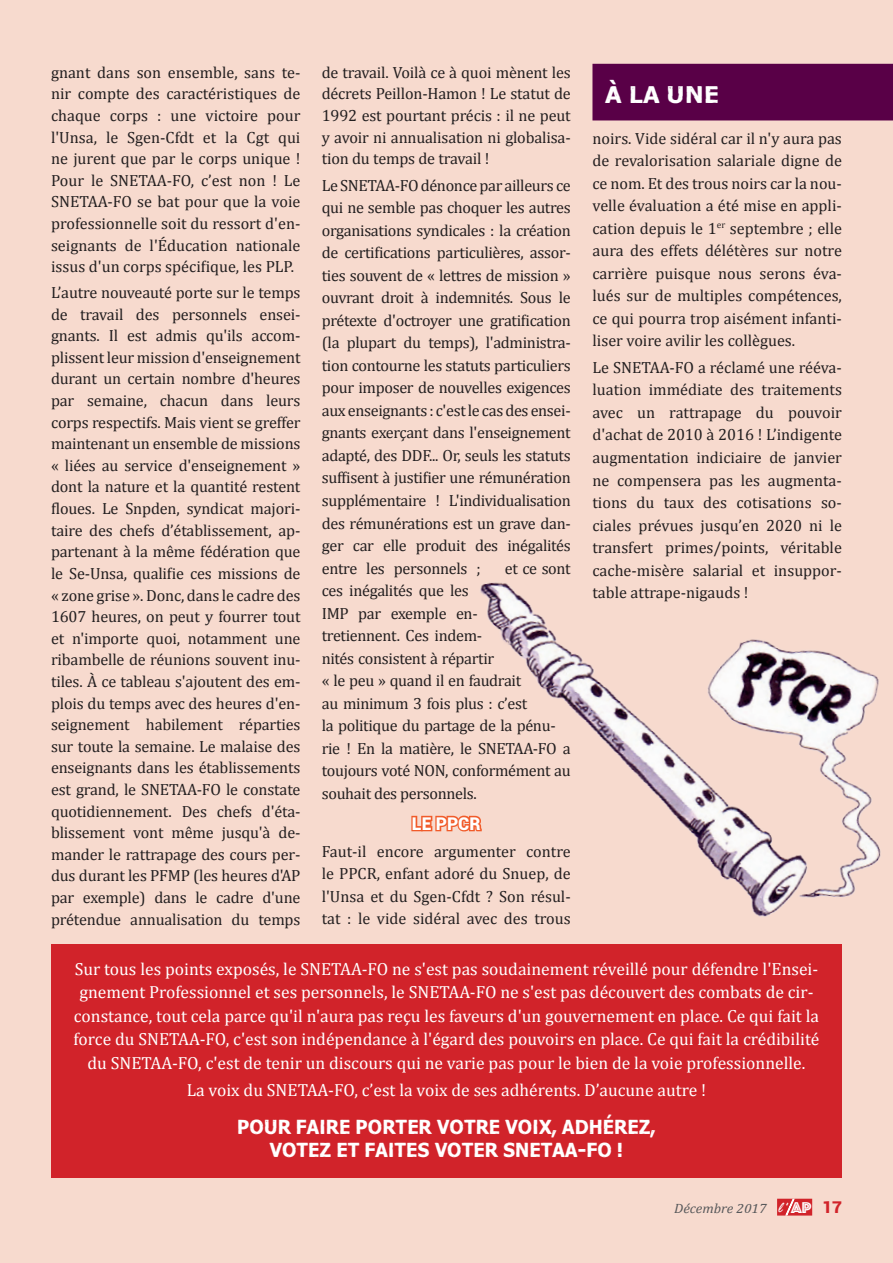
<style>
.page{position:relative;width:893px;height:1263px;background:#f7dace}
.page>*{position:absolute;margin:0;border:0;box-sizing:border-box;transform-origin:0 0}
.t1{font:24px "Dreamer";color:#fff;scale:1.1 1}
.t2{font:20.25px/23.7px "Dreamer";color:#fff;text-align:center}
.t3{font:17.55px/23.4px "Cambria";color:#fff;text-align:center}
.t4{font:900 17.55px "Roboto";color:#fff}
.t5{font:16.2px/22.5px "Cambria";letter-spacing:-.02em;color:#231f20;text-align:justify}
.t6{font:italic 13.5px "Cambria";color:#57585a;scale:1.06 1}
.s1{font-family:"Rage";font-size:16.2px;color:#fff}
.s2{font-family:"Phosphate Inline";font-style:normal;font-size:16.2px;color:#fff}
.s3{font-family:"Roboto";font-weight:900;font-style:normal;font-size:16.2px;color:#d1232a}
</style>
<div class="page">
<div style="left:592px;top:64px;width:301px;height:56px;background:#590047"></div>
<svg style="left:410px;top:813px;width:38px;height:21px"></svg>
<img style="left:448px;top:530px;width:445px;height:407px">
<div style="left:51px;top:945px;width:791px;height:233px;background:#d1232a"></div>
<div style="left:777px;top:1199px;width:35px;height:16px;background:#d1232a"></div>
<svg style="left:784px;top:1198px;width:12px;height:18px"></svg>
<p class="t5" style="left:322px;top:61px;width:251px;line-height:21.6px">de travail. Voilà ce à quoi mènent les décrets Peillon-Hamon ! Le statut de 1992 est pourtant précis : il ne peut y avoir ni annualisation ni globalisa&shy;tion du temps de travail !</p>
<p class="t5" style="left:322px;top:174px;width:251px">Le SNETAA-FO dénonce par ailleurs ce qui ne semble pas choquer les autres organisations syndicales : la création de certifications particulières, assor&shy;ties souvent de « lettres de mission » ouvrant droit à indemnités. Sous le prétexte d'octroyer une gratification (la plupart du temps), l'administra&shy;tion contourne les statuts particuliers pour imposer de nouvelles exigences aux enseignants : c'est le cas des ensei&shy;gnants exerçant dans l'enseignement adapté, des DDF... Or, seuls les statuts suffisent à justifier une rémunération supplémentaire ! L'individualisation des rémunérations est un grave dan&shy;ger car elle produit des inégalités entre les personnels ;</p>
<p class="t5" style="left:51px;top:61px;width:251px;line-height:21.6px">gnant dans son ensemble, sans te&shy;nir compte des caractéristiques de chaque corps : une victoire pour l'Unsa, le Sgen-Cfdt et la Cgt qui ne jurent que par le corps unique !<br>Pour le SNETAA-FO, c’est non ! Le SNETAA-FO se bat pour que la voie professionnelle soit du ressort d'en&shy;seignants de l'Éducation nationale issus d'un corps spécifique, les PLP.</p>
<p class="t5" style="left:51px;top:282px;width:251px;line-height:21.6px">L’autre nouveauté porte sur le temps de travail des personnels ensei&shy;gnants. Il est admis qu'ils accom&shy;plissent leur mission d'enseignement durant un certain nombre d'heures par semaine, chacun dans leurs corps respectifs. Mais vient se greffer maintenant un ensemble de missions « liées au service d'enseignement » dont la nature et la quantité restent floues. Le Snpden, syndicat majori&shy;taire des chefs d’établissement, ap&shy;partenant à la même fédération que le Se-Unsa, qualifie ces missions de « zone grise ». Donc, dans le cadre des 1607 heures, on peut y fourrer tout et n'importe quoi, notamment une ribambelle de réunions souvent inu&shy;tiles. À ce tableau s'ajoutent des em&shy;plois du temps avec des heures d'en&shy;seignement habilement réparties sur toute la semaine. Le malaise des enseignants dans les établissements est grand, le SNETAA-FO le constate quotidiennement. Des chefs d'éta&shy;blissement vont même jusqu'à de&shy;mander le rattrapage des cours per&shy;dus durant les PFMP (les heures d'AP par exemple) dans le cadre d'une prétendue annualisation du temps</p>
<h1 class="t1" style="left:605px;top:80px;width:104px">À LA UNE</h1>
<p class="t5" style="left:592px;top:127px;width:251px">noirs. Vide sidéral car il n'y aura pas de revalorisation salariale digne de ce nom. Et des trous noirs car la nou&shy;velle évaluation a été mise en appli&shy;cation depuis le 1<sup>er</sup> septembre ; elle aura des effets délétères sur notre carrière puisque nous serons éva&shy;lués sur de multiples compétences, ce qui pourra trop aisément infanti&shy;liser voire avilir les collègues.</p>
<p class="t5" style="left:592px;top:356px;width:251px">Le SNETAA-FO a réclamé une rééva&shy;luation immédiate des traitements avec un rattrapage du pouvoir d'achat de 2010 à 2016 ! L’indigente augmentation indiciaire de janvier ne compensera pas les augmenta&shy;tions du taux des cotisations so&shy;ciales prévues jusqu’en 2020 ni le transfert primes/points, véritable cache-misère salarial et insuppor&shy;table attrape-nigauds !</p>
<p class="t5" style="left:505px;top:557px;width:67px">et ce sont</p>
<p class="t5" style="left:322px;top:579px;width:251px;text-align:left">ces inégalités que les<br>IMP par exemple en-<br>tretiennent. Ces indem-<br>nités consistent à répartir<br>« le peu » quand il en faudrait<br>au minimum 3 fois plus : c’est<br>la politique du partage de la pénu&shy;rie ! En la matière, le SNETAA-FO a toujours voté NON, conformément au souhait des personnels.</p>
<p class="t4" style="left:412px;top:811px;width:70px">LE PPCR</p>
<p class="t5" style="left:322px;top:840px;width:251px">Faut-il encore argumenter contre le PPCR, enfant adoré du Snuep, de l'Unsa et du Sgen-Cfdt ? Son résul&shy;tat : le vide sidéral avec des trous</p>
<p class="t3" style="left:74px;top:957px;width:747px">Sur tous les points exposés, le SNETAA-FO ne s'est pas soudainement réveillé pour défendre l'Ensei&shy;gnement Professionnel et ses personnels, le SNETAA-FO ne s'est pas découvert des combats de cir&shy;constance, tout cela parce qu'il n'aura pas reçu les faveurs d'un gouvernement en place. Ce qui fait la force du SNETAA-FO, c'est son indépendance à l'égard des pouvoirs en place. Ce qui fait la crédibilité du SNETAA-FO, c'est de tenir un discours qui ne varie pas pour le bien de la voie professionnelle.</p>
<p class="t3" style="left:187px;top:1078px;width:521px">La voix du SNETAA-FO, c’est la voix de ses adhérents. D’aucune autre !</p>
<p class="t2" style="left:237px;top:1114px;width:420px">POUR FAIRE PORTER VOTRE VOIX, ADHÉREZ,<br>VOTEZ ET FAITES VOTER SNETAA-FO !</p>
<p class="t6" style="left:674px;top:1198px;width:160px">Décembre 2017 <span class="s1">l'</span> <span class="s2">AP</span> <span class="s3">17</span></p>
</div>
